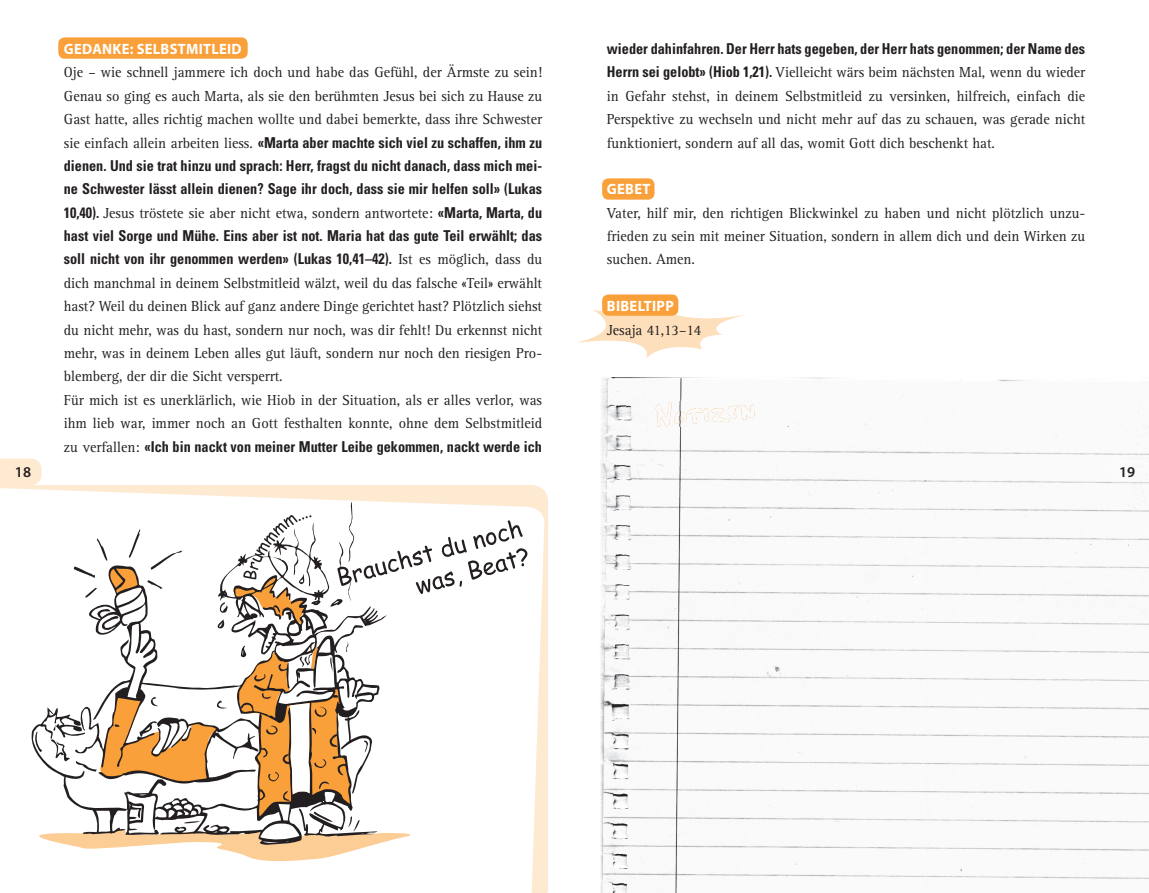
<style>
.page{position:relative;width:1149px;height:893px;background:#fff}
.page>*{position:absolute;margin:0;border:0;box-sizing:border-box;transform-origin:0 0}
.t1{font:15px/23.4px "Rotis Serif";color:#231f20;text-align:justify;scale:.95 1}
.t2{font:700 condensed 15px/23.4px "Univers";color:#231f20;text-align:justify;scale:.95 1}
.t3{font:700 15px "Myriad Pro";letter-spacing:.02em;color:#fff}
.t4{font:600 15px "Myriad Pro";color:#231f20}
.s1{font-family:"Rotis Serif";font-weight:400;font-stretch:normal}
.s2{font-family:"Univers";font-weight:700;font-stretch:condensed}
</style>
<div class="page">
<img style="left:600px;top:377px;width:548px;height:516px">
<img style="left:654px;top:394px;width:101px;height:35px">
<svg style="left:576px;top:305px;width:167px;height:53px"></svg>
<div style="left:602px;top:294px;width:76px;height:22px;background:#f9a03a;border-radius:6px"></div>
<div style="left:602px;top:178px;width:52px;height:22px;background:#f9a03a;border-radius:6px"></div>
<div style="left:58px;top:37px;width:189px;height:22px;background:#f9a03a;border-radius:6px"></div>
<img style="left:1108px;top:459px;width:40px;height:26px">
<svg style="left:0;top:459px;width:41px;height:27px"></svg>
<svg style="left:4px;top:488px;width:540px;height:405px"></svg>
<svg style="left:32px;top:502px;width:495px;height:359px"></svg>
<p class="t3" style="left:64px;top:39px;width:179px">GEDANKE: SELBSTMITLEID</p>
<p class="t1" style="left:64px;top:61px;width:505px">Oje – wie schnell jammere ich doch und habe das Gefühl, der Ärmste zu sein!<br>Genau so ging es auch Marta, als sie den berühmten Jesus bei sich zu Hause zu Gast hatte, alles richtig machen wollte und dabei bemerkte, dass ihre Schwester</p>
<p class="t2" style="left:64px;top:130px;width:505px"><span class="s1">sie einfach allein arbeiten liess.</span> «Marta aber machte sich viel zu schaffen, ihm zu dienen. Und sie trat hinzu und sprach: Herr, fragst du nicht danach, dass mich mei&shy;ne Schwester lässt allein dienen? Sage ihr doch, dass sie mir helfen soll» (Lukas</p>
<p class="t1" style="left:64px;top:201px;width:505px"><span class="s2">10,40).</span> Jesus tröstete sie aber nicht etwa, sondern antwortete: <span class="s2">«Marta, Marta, du</span></p>
<p class="t2" style="left:64px;top:224px;width:505px">hast viel Sorge und Mühe. Eins aber ist not. Maria hat das gute Teil erwählt; das soll nicht von ihr genommen werden» (Lukas 10,41–42). <span class="s1">Ist es möglich, dass du</span></p>
<p class="t1" style="left:64px;top:272px;width:505px;text-align:left">dich manchmal in deinem Selbstmitleid wälzt, weil du das falsche «Teil» erwählt hast? Weil du deinen Blick auf ganz andere Dinge gerichtet hast? Plötzlich siehst du nicht mehr, was du hast, sondern nur noch, was dir fehlt! Du erkennst nicht mehr, was in deinem Leben alles gut läuft, sondern nur noch den riesigen Pro&shy;blemberg, der dir die Sicht versperrt.<br>Für mich ist es unerklärlich, wie Hiob in der Situation, als er alles verlor, was ihm lieb war, immer noch an Gott festhalten konnte, ohne dem Selbstmitleid</p>
<p class="t2" style="left:64px;top:434px;width:505px"><span class="s1">zu verfallen:</span> «Ich bin nackt von meiner Mutter Leibe gekommen, nackt werde ich</p>
<p class="t2" style="left:606px;top:37px;width:505px">wieder dahinfahren. Der Herr hats gegeben, der Herr hats genommen; der Name des</p>
<p class="t1" style="left:606px;top:61px;width:505px"><span class="s2">Herrn sei gelobt» (Hiob 1,21).</span> Vielleicht wärs beim nächsten Mal, wenn du wieder in Gefahr stehst, in deinem Selbstmitleid zu versinken, hilfreich, einfach die Perspektive zu wechseln und nicht mehr auf das zu schauen, was gerade nicht funktioniert, sondern auf all das, womit Gott dich beschenkt hat.</p>
<p class="t3" style="left:606px;top:179px;width:45px">GEBET</p>
<p class="t1" style="left:606px;top:201px;width:505px">Vater, hilf mir, den richtigen Blickwinkel zu haben und nicht plötzlich unzu&shy;frieden zu sein mit meiner Situation, sondern in allem dich und dein Wirken zu suchen. Amen.</p>
<p class="t3" style="left:606px;top:296px;width:68px">BIBELTIPP</p>
<p class="t1" style="left:606px;top:318px;width:101px">Jesaja 41,13–14</p>
<p class="t4" style="left:15px;top:462px;width:18px">18</p>
<p class="t4" style="left:1118px;top:462px;width:18px">19</p>
</div>
